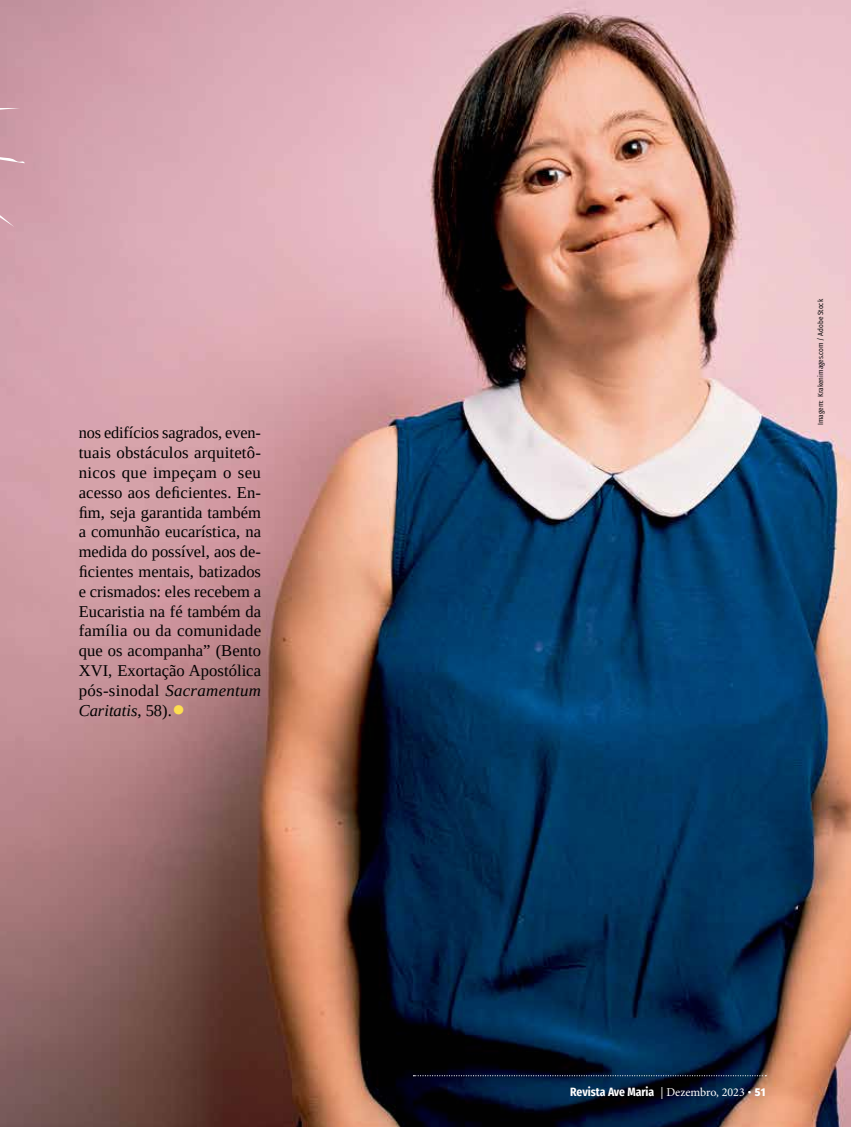
<style>
.page{position:relative;width:851px;height:1127px;background:#fff}
.page>*{position:absolute;margin:0;border:0;box-sizing:border-box;transform-origin:0 0}
.t1{font:39.3px "Tinos";color:#fddf4f}
.t2{font:16.5px/19.8px "Tinos";color:#000;text-align:justify}
.t3{font:700 12px "Fira Sans Condensed";color:#fff}
.t4{font:7.5px "Fira Sans Condensed";color:#000}
.s1{font-style:italic}
.s2{font-family:"Minion Pro";font-weight:400}
.s3{font-family:"Amaranth"}
</style>
<div class="page">
<img style="left:0;top:0;width:850px;height:1127px">
<svg style="left:0;top:108px;width:20px;height:6px"></svg>
<svg style="left:0;top:151px;width:25px;height:12px"></svg>
<svg style="left:0;top:181px;width:14px;height:46px"></svg>
<svg style="left:413px;top:1075px;width:353px;height:1px"></svg>
<p class="t2" style="left:79px;top:423px;width:184px">nos edifícios sagrados, even&shy;tuais obstáculos arquitetô&shy;nicos que impeçam o seu acesso aos deficientes. En&shy;fim, seja garantida também a comunhão eucarística, na medida do possível, aos de&shy;ficientes mentais, batizados e crismados: eles recebem a Eucaristia na fé também da família ou da comunidade que os acompanha” (Bento XVI, Exortação Apostólica pós-sinodal <span class="s1">Sacramentum Caritatis</span>, 58).</p>
<h1 class="t1" style="left:172px;top:684px;width:15px">•</h1>
<p class="t4" style="left:813px;top:425px;width:128px;rotate:-90deg">Imagem: Krakenimages.com / Adobe Stock</p>
<p class="t3" style="left:570px;top:1081px;width:197px">Revista Ave Maria <span class="s2">| Dezembro, 2023</span> <span class="s3">• 51</span></p>
</div>
